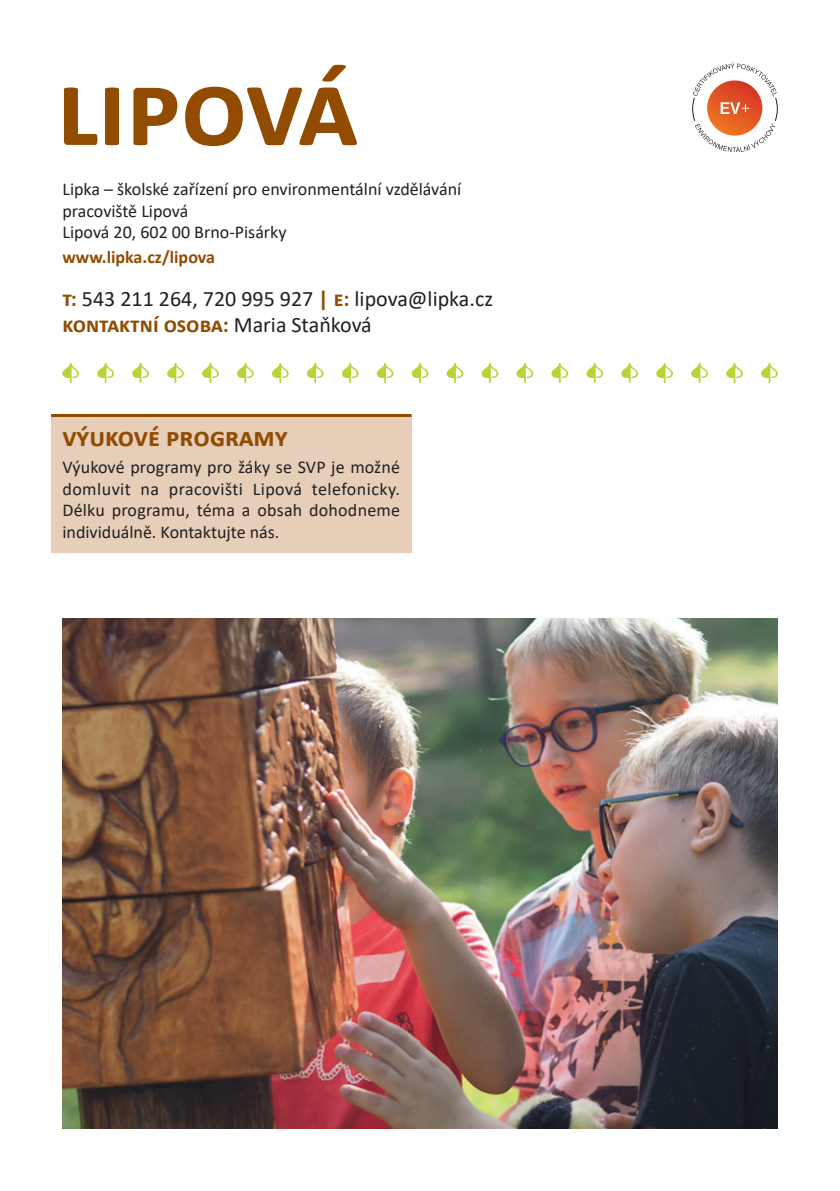
<style>
.page{position:relative;width:840px;height:1191px;background:#fff}
.page>*{position:absolute;margin:0;border:0;box-sizing:border-box;transform-origin:0 0}
.t1{font:700 110px "Calibri";letter-spacing:-.005em;color:#914c01}
.t2{font:700 27px "Calibri";color:#914c01}
.t3{font:22px/26.4px "Calibri";color:#231f20}
.t4{font:18px/21.6px "Calibri";color:#231f20}
.t5{font:700 18px "Calibri";color:#914c01}
.s1{font-weight:700;color:#914c01}
</style>
<div class="page">
<svg style="left:62px;top:363px;width:17px;height:20px"></svg>
<svg style="left:621px;top:363px;width:16px;height:20px"></svg>
<svg style="left:342px;top:363px;width:16px;height:20px"></svg>
<svg style="left:202px;top:363px;width:17px;height:20px"></svg>
<svg style="left:761px;top:363px;width:16px;height:20px"></svg>
<svg style="left:481px;top:363px;width:17px;height:20px"></svg>
<svg style="left:97px;top:363px;width:17px;height:20px"></svg>
<svg style="left:656px;top:363px;width:16px;height:20px"></svg>
<svg style="left:376px;top:363px;width:17px;height:20px"></svg>
<svg style="left:237px;top:363px;width:16px;height:20px"></svg>
<svg style="left:516px;top:363px;width:17px;height:20px"></svg>
<svg style="left:132px;top:363px;width:17px;height:20px"></svg>
<svg style="left:691px;top:363px;width:16px;height:20px"></svg>
<svg style="left:411px;top:363px;width:17px;height:20px"></svg>
<svg style="left:272px;top:363px;width:16px;height:20px"></svg>
<svg style="left:551px;top:363px;width:17px;height:20px"></svg>
<svg style="left:167px;top:363px;width:17px;height:20px"></svg>
<svg style="left:726px;top:363px;width:16px;height:20px"></svg>
<svg style="left:446px;top:363px;width:17px;height:20px"></svg>
<svg style="left:307px;top:363px;width:16px;height:20px"></svg>
<svg style="left:586px;top:363px;width:16px;height:20px"></svg>
<div style="left:51px;top:414px;width:360px;height:139px;background:#e6ceb8"></div>
<hr style="left:51px;top:414px;width:360px;height:3px;background:#914c01">
<img style="left:62px;top:618px;width:715px;height:510px">
<svg style="left:692px;top:62px;width:85px;height:90px"></svg>
<h1 class="t1" style="left:57px;top:31px;width:302px">lipová</h1>
<p class="t4" style="left:62px;top:178px;width:400px">Lipka – školské zařízení pro environmentální vzdělávání pracoviště Lipová<br>Lipová 20, 602 00 Brno-Pisárky</p>
<p class="t5" style="left:62px;top:244px;width:154px">www.lipka.cz/lipova</p>
<p class="t3" style="left:62px;top:285px;width:432px"><span class="s1">t:</span> 543 211 264, 720 995 927 <span class="s1">| e:</span> lipova@lipka.cz <span class="s1">kontaktní osoba:</span> Maria Staňková</p>
<h2 class="t2" style="left:62px;top:417px;width:226px">výukové programy</h2>
<p class="t4" style="left:62px;top:455px;width:339px;text-align:justify">Výukové programy pro žáky se SVP je možné domluvit na pracovišti Lipová telefonicky.<br>Délku programu, téma a obsah dohodneme individuálně. Kontaktujte nás.</p>
</div>
